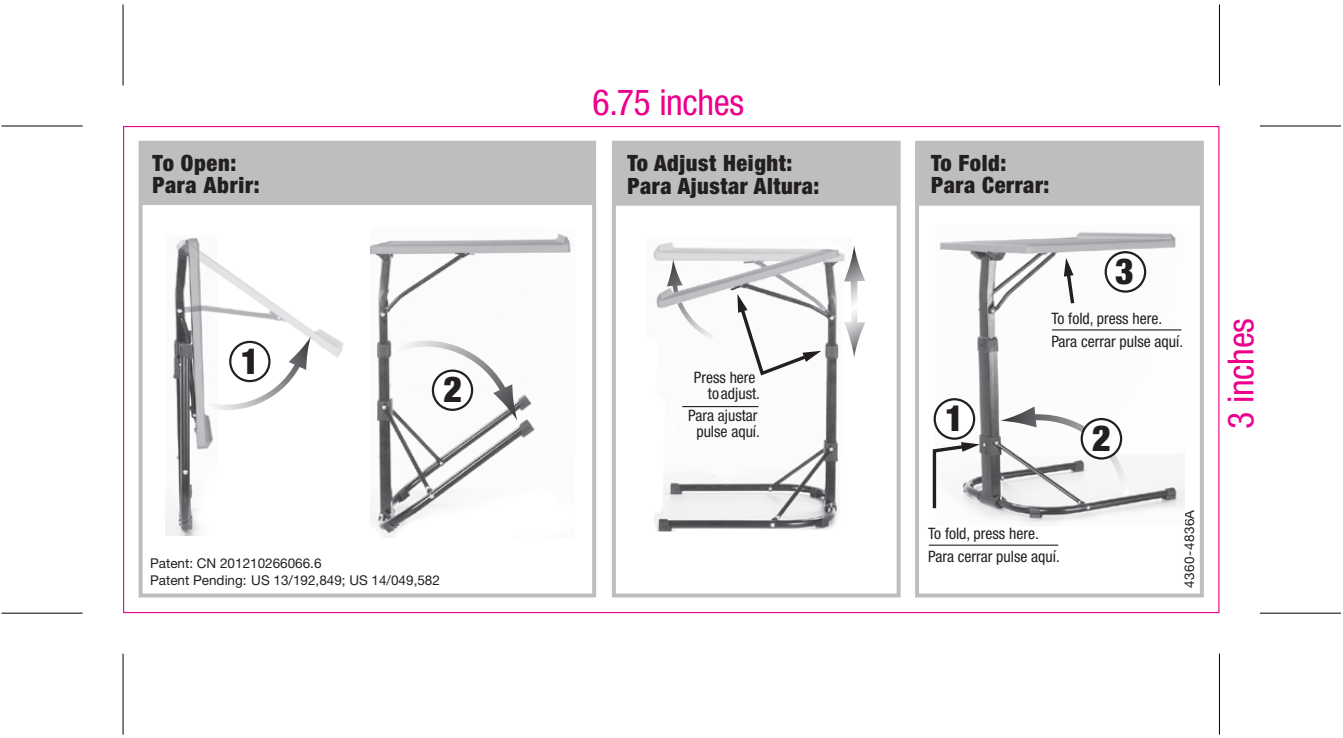
<style>
.page{position:relative;width:1343px;height:738px;background:#fff}
.page>*{position:absolute;margin:0;border:0;box-sizing:border-box;transform-origin:0 0}
.t1{font:condensed 36px "Helvetica Neue LT Pro";letter-spacing:-.01em;color:#ec008c}
.t2{font:900 condensed 36px "Helvetica Neue LT Pro";color:#231f20}
.t3{font:900 condensed 35.77px "Helvetica Neue LT Pro";color:#231f20}
.t4{font:900 condensed 22.5px/22.5px "Helvetica Neue LT Pro";letter-spacing:.025em;color:#231f20}
.t5{font:condensed 15.75px/22.5px "Helvetica Neue LT Pro";color:#231f20}
.t6{font:13.5px/16.2px "Helvetica Neue";color:#231f20}
.t7{font:13.5px "Helvetica Neue";letter-spacing:.025em;color:#231f20}
</style>
<div class="page">
<div style="left:139px;top:141px;width:457px;height:457px;border:4px solid #bcbec0"></div>
<div style="left:915px;top:141px;width:288px;height:457px;border:4px solid #bcbec0"></div>
<div style="left:140px;top:142px;width:455px;height:63px;background:#bcbec0"></div>
<div style="left:916px;top:142px;width:286px;height:64px;background:#bcbec0;border:2px solid #bcbec0"></div>
<div style="left:612px;top:141px;width:288px;height:457px;border:4px solid #bcbec0"></div>
<div style="left:613px;top:142px;width:286px;height:64px;background:#bcbec0;border:2px solid #bcbec0"></div>
<img style="left:936px;top:232px;width:248px;height:291px">
<img style="left:166px;top:237px;width:177px;height:299px">
<img style="left:653px;top:242px;width:191px;height:290px">
<svg style="left:737px;top:294px;width:84px;height:84px"></svg>
<svg style="left:932px;top:442px;width:48px;height:70px"></svg>
<svg style="left:1063px;top:258px;width:13px;height:49px"></svg>
<div style="left:1105px;top:252px;width:40px;height:40px;background:#fff;border-radius:50%"></div>
<div style="left:1104px;top:251px;width:42px;height:42px;border:2px solid #231f20;border-radius:50%"></div>
<img style="left:370px;top:233px;width:201px;height:305px">
<svg style="left:392px;top:336px;width:125px;height:85px"></svg>
<hr style="left:929px;top:545px;width:129px;height:1px;background:#231f20">
<hr style="left:1052px;top:329px;width:129px;height:1px;background:#231f20">
<hr style="left:682px;top:406px;width:76px;height:1px;background:#231f20">
<svg style="left:204px;top:336px;width:107px;height:81px"></svg>
<div style="left:229px;top:341px;width:41px;height:41px;border:2px solid #231f20;border-radius:50%"></div>
<svg style="left:1000px;top:407px;width:129px;height:89px"></svg>
<svg style="left:844px;top:246px;width:21px;height:112px"></svg>
<div style="left:1081px;top:419px;width:40px;height:39px;background:#fff;border-radius:50%"></div>
<div style="left:1080px;top:418px;width:42px;height:42px;border:2px solid #231f20;border-radius:50%"></div>
<div style="left:934px;top:399px;width:40px;height:40px;background:#fff;border-radius:50%"></div>
<div style="left:933px;top:398px;width:42px;height:42px;border:2px solid #231f20;border-radius:50%"></div>
<svg style="left:667px;top:259px;width:49px;height:82px"></svg>
<hr style="left:123px;top:4px;width:1px;height:81px;background:#000">
<hr style="left:2px;top:126px;width:81px;height:1px;background:#000">
<hr style="left:2px;top:613px;width:81px;height:1px;background:#000">
<hr style="left:123px;top:654px;width:1px;height:81px;background:#000">
<hr style="left:1219px;top:4px;width:1px;height:81px;background:#000">
<hr style="left:1260px;top:126px;width:81px;height:1px;background:#000">
<hr style="left:1260px;top:613px;width:81px;height:1px;background:#000">
<hr style="left:1219px;top:654px;width:1px;height:81px;background:#000">
<h1 class="t1" style="left:592px;top:81px;width:153px">6.75 inches</h1>
<h3 class="t4" style="left:152px;top:151px;width:109px">To Open:<br>Para Abrir:</h3>
<h3 class="t4" style="left:931px;top:151px;width:120px">To Fold:<br>Para Cerrar:</h3>
<h3 class="t4" style="left:627px;top:152px;width:194px">To Adjust Height:<br>Para Ajustar Altura:</h3>
<h1 class="t2" style="left:1115px;top:249px;width:20px">3</h1>
<h2 class="t3" style="left:241px;top:339px;width:20px">1</h2>
<h2 class="t3" style="left:443px;top:368px;width:20px">2</h2>
<p class="t5" style="left:694px;top:370px;width:68px;line-height:15.8px;text-align:right">Press here to adjust.</p>
<p class="t5" style="left:688px;top:408px;width:73px;line-height:15.8px;text-align:center">Para ajustar pulse aquí.</p>
<p class="t6" style="left:150px;top:555px;width:291px">Patent: CN 201210266066.6<br>Patent Pending: US 13/192,849; US 14/049,582</p>
<h1 class="t2" style="left:945px;top:396px;width:20px">1</h1>
<p class="t5" style="left:1051px;top:307px;width:133px">To fold, press here.<br>Para cerrar pulse aquí.</p>
<h1 class="t2" style="left:1092px;top:416px;width:20px">2</h1>
<p class="t5" style="left:928px;top:522px;width:133px">To fold, press here.<br>Para cerrar pulse aquí.</p>
<p class="t7" style="left:1181px;top:588px;width:79px;rotate:-90deg">4360-4836A</p>
<h1 class="t1" style="left:1220px;top:429px;width:112px;rotate:-90deg">3 inches</h1>
</div>
